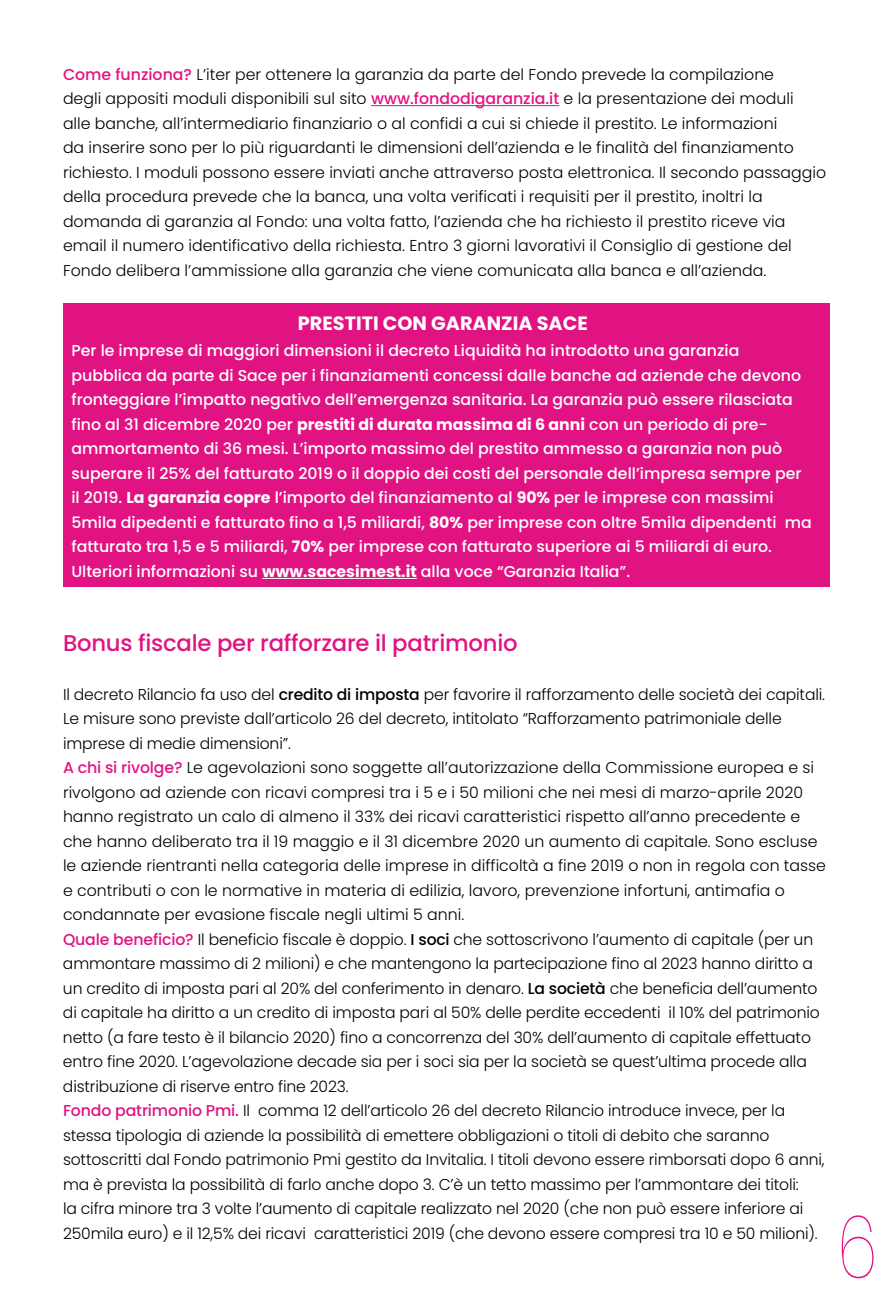
<style>
.page{position:relative;width:893px;height:1290px;background:#fff}
.page>*{position:absolute;margin:0;border:0;box-sizing:border-box;transform-origin:0 0}
.t1{font:100 87.5px "Poppins";color:#e11383;scale:.75 1}
.t2{font:500 22.75px "Poppins";letter-spacing:-.01em;color:#e11383}
.t3{font:700 19.25px "Poppins";color:#fff}
.t4{font:300 15.75px/24.5px "Poppins";color:#000}
.t5{font:500 15.75px/24.5px "Poppins";color:#fff}
.s1{font-weight:500;color:#e11383}
.s2{font-weight:700}
.s3{font-weight:500}
</style>
<div class="page">
<hr style="left:371px;top:105px;width:188px;height:1px;background:#e11383">
<div style="left:63px;top:303px;width:767px;height:284px;background:#e11383"></div>
<hr style="left:262px;top:578px;width:155px;height:1px;background:#fff">
<p class="t4" style="left:63px;top:62px;width:765px"><span class="s1">Come funziona?</span> L’iter per ottenere la garanzia da parte del Fondo prevede la compilazione<br>degli appositi moduli disponibili sul sito <span class="s1">www.fondodigaranzia.it</span> e la presentazione dei moduli<br>alle banche, all’intermediario finanziario o al confidi a cui si chiede il prestito. Le informazioni<br>da inserire sono per lo più riguardanti le dimensioni dell’azienda e le finalità del finanziamento richiesto. I moduli possono essere inviati anche attraverso posta elettronica. Il secondo passaggio della procedura prevede che la banca, una volta verificati i requisiti per il prestito, inoltri la domanda di garanzia al Fondo: una volta fatto, l’azienda che ha richiesto il prestito riceve via email il numero identificativo della richiesta. Entro 3 giorni lavorativi il Consiglio di gestione del Fondo delibera l’ammissione alla garanzia che viene comunicata alla banca e all’azienda.</p>
<p class="t3" style="left:298px;top:312px;width:291px">PRESTITI CON GARANZIA SACE</p>
<p class="t5" style="left:71px;top:339px;width:742px">Per le imprese di maggiori dimensioni il decreto Liquidità ha introdotto una garanzia pubblica da parte di Sace per i finanziamenti concessi dalle banche ad aziende che devono fronteggiare l’impatto negativo dell’emergenza sanitaria. La garanzia può essere rilasciata fino al 31 dicembre 2020 per <span class="s2">prestiti di durata massima di 6 anni</span> con un periodo di pre&shy;ammortamento di 36 mesi. L’importo massimo del prestito ammesso a garanzia non può superare il 25% del fatturato 2019 o il doppio dei costi del personale dell’impresa sempre per il 2019. <span class="s2">La garanzia copre</span> l’importo del finanziamento al <span class="s2">90%</span> per le imprese con massimi 5mila dipedenti e fatturato fino a 1,5 miliardi, <span class="s2">80%</span> per imprese con oltre 5mila dipendenti ma fatturato tra 1,5 e 5 miliardi, <span class="s2">70%</span> per imprese con fatturato superiore ai 5 miliardi di euro.<br>Ulteriori informazioni su <span class="s2">www.sacesimest.it</span> alla voce “Garanzia Italia”.</p>
<h2 class="t2" style="left:63px;top:629px;width:456px">Bonus fiscale per rafforzare il patrimonio</h2>
<p class="t4" style="left:63px;top:682px;width:765px">Il decreto Rilancio fa uso del <span class="s3">credito di imposta</span> per favorire il rafforzamento delle società dei capitali.<br>Le misure sono previste dall’articolo 26 del decreto, intitolato “Rafforzamento patrimoniale delle imprese di medie dimensioni”.<br><span class="s1">A chi si rivolge?</span> Le agevolazioni sono soggette all’autorizzazione della Commissione europea e si rivolgono ad aziende con ricavi compresi tra i 5 e i 50 milioni che nei mesi di marzo-aprile 2020 hanno registrato un calo di almeno il 33% dei ricavi caratteristici rispetto all’anno precedente e che hanno deliberato tra il 19 maggio e il 31 dicembre 2020 un aumento di capitale. Sono escluse le aziende rientranti nella categoria delle imprese in difficoltà a fine 2019 o non in regola con tasse e contributi o con le normative in materia di edilizia, lavoro, prevenzione infortuni, antimafia o condannate per evasione fiscale negli ultimi 5 anni.<br><span class="s1">Quale beneficio?</span> Il beneficio fiscale è doppio. <span class="s3">I soci</span> che sottoscrivono l’aumento di capitale (per un ammontare massimo di 2 milioni) e che mantengono la partecipazione fino al 2023 hanno diritto a un credito di imposta pari al 20% del conferimento in denaro. <span class="s3">La società</span> che beneficia dell’aumento di capitale ha diritto a un credito di imposta pari al 50% delle perdite eccedenti il 10% del patrimonio netto (a fare testo è il bilancio 2020) fino a concorrenza del 30% dell’aumento di capitale effettuato entro fine 2020. L’agevolazione decade sia per i soci sia per la società se quest’ultima procede alla distribuzione di riserve entro fine 2023.<br><span class="s1">Fondo patrimonio Pmi.</span> Il comma 12 dell’articolo 26 del decreto Rilancio introduce invece, per la stessa tipologia di aziende la possibilità di emettere obbligazioni o titoli di debito che saranno sottoscritti dal Fondo patrimonio Pmi gestito da Invitalia. I titoli devono essere rimborsati dopo 6 anni, ma è prevista la possibilità di farlo anche dopo 3. C’è un tetto massimo per l’ammontare dei titoli:<br>la cifra minore tra 3 volte l’aumento di capitale realizzato nel 2020 (che non può essere inferiore ai 250mila euro) e il 12,5% dei ricavi caratteristici 2019 (che devono essere compresi tra 10 e 50 milioni).</p>
<h1 class="t1" style="left:837px;top:1196px;width:55px">6</h1>
</div>
